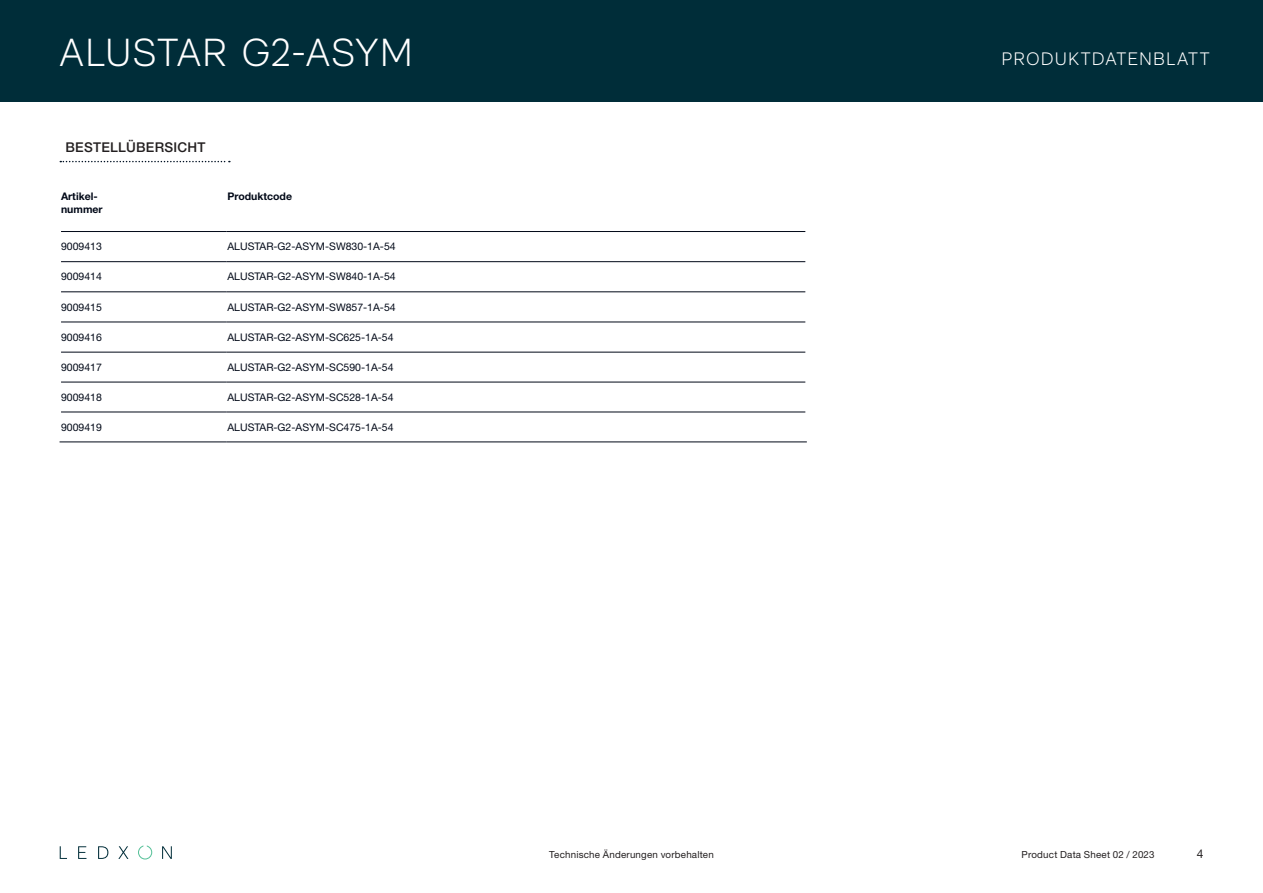
<style>
.page{position:relative;width:1263px;height:893px;background:#fff}
.page>*{position:absolute;margin:0;border:0;box-sizing:border-box;transform-origin:0 0}
.t1{font:300 39px "RM Neue";letter-spacing:.025em;color:#fff}
.t2{font:300 18px "RM Neue";letter-spacing:.06em;color:#fff}
.t3{font:500 13.5px "Helvetica Neue LT Std";letter-spacing:.02em;color:#231f20}
.t4{font:12px "Helvetica Neue LT Std";color:#231f20}
.t5{font:10.5px "Helvetica Neue LT Std";color:#000817}
.t6{font:700 10.5px/12.6px "Helvetica Neue LT Std";color:#000817}
.t7{font:9.75px "Helvetica Neue LT Std";letter-spacing:.02em;color:#231f20}
</style>
<div class="page">
<div style="left:0;top:0;width:1263px;height:102px;background:#002d39"></div>
<svg style="left:60px;top:846px;width:7px;height:13px"></svg>
<svg style="left:78px;top:846px;width:8px;height:13px"></svg>
<svg style="left:98px;top:846px;width:10px;height:13px"></svg>
<svg style="left:118px;top:846px;width:10px;height:13px"></svg>
<svg style="left:162px;top:846px;width:10px;height:13px"></svg>
<svg style="left:138px;top:845px;width:14px;height:14px"></svg>
<svg style="left:60px;top:161px;width:170px;height:1px"></svg>
<hr style="left:61px;top:231px;width:166px;height:1px;background:#000817">
<hr style="left:227px;top:231px;width:578px;height:1px;background:#000817">
<hr style="left:61px;top:261px;width:166px;height:1px;background:#000817">
<hr style="left:227px;top:261px;width:578px;height:1px;background:#000817">
<hr style="left:61px;top:292px;width:166px;height:1px;background:#000817">
<hr style="left:227px;top:292px;width:578px;height:1px;background:#000817">
<hr style="left:61px;top:322px;width:166px;height:1px;background:#000817">
<hr style="left:227px;top:322px;width:578px;height:1px;background:#000817">
<hr style="left:61px;top:352px;width:166px;height:1px;background:#000817">
<hr style="left:227px;top:352px;width:578px;height:1px;background:#000817">
<hr style="left:61px;top:382px;width:166px;height:1px;background:#000817">
<hr style="left:227px;top:382px;width:578px;height:1px;background:#000817">
<hr style="left:61px;top:412px;width:166px;height:1px;background:#000817">
<hr style="left:227px;top:412px;width:578px;height:1px;background:#000817">
<hr style="left:60px;top:442px;width:167px;height:1px;background:#000817">
<hr style="left:227px;top:442px;width:580px;height:1px;background:#000817">
<h1 class="t1" style="left:60px;top:29px;width:355px">ALUSTAR G2-ASYM</h1>
<p class="t3" style="left:66px;top:139px;width:142px">BESTELLÜBERSICHT</p>
<p class="t6" style="left:61px;top:190px;width:43px">Artikel&shy;nummer</p>
<p class="t6" style="left:227px;top:190px;width:66px">Produktcode</p>
<p class="t5" style="left:61px;top:240px;width:42px">9009413</p>
<p class="t5" style="left:227px;top:240px;width:170px">ALUSTAR-G2-ASYM-SW830-1A-54</p>
<p class="t5" style="left:61px;top:270px;width:42px">9009414</p>
<p class="t5" style="left:227px;top:270px;width:170px">ALUSTAR-G2-ASYM-SW840-1A-54</p>
<p class="t5" style="left:61px;top:301px;width:42px">9009415</p>
<p class="t5" style="left:227px;top:301px;width:170px">ALUSTAR-G2-ASYM-SW857-1A-54</p>
<p class="t5" style="left:61px;top:331px;width:42px">9009416</p>
<p class="t5" style="left:227px;top:331px;width:168px">ALUSTAR-G2-ASYM-SC625-1A-54</p>
<p class="t5" style="left:61px;top:361px;width:42px">9009417</p>
<p class="t5" style="left:227px;top:361px;width:168px">ALUSTAR-G2-ASYM-SC590-1A-54</p>
<p class="t5" style="left:61px;top:391px;width:42px">9009418</p>
<p class="t5" style="left:227px;top:391px;width:168px">ALUSTAR-G2-ASYM-SC528-1A-54</p>
<p class="t5" style="left:61px;top:421px;width:42px">9009419</p>
<p class="t5" style="left:227px;top:421px;width:168px">ALUSTAR-G2-ASYM-SC475-1A-54</p>
<h2 class="t2" style="left:1002px;top:48px;width:209px">PRODUKTDATENBLATT</h2>
<p class="t7" style="left:549px;top:848px;width:166px">Technische Änderungen vorbehalten</p>
<p class="t7" style="left:1022px;top:848px;width:134px">Product Data Sheet 02 / 2023</p>
<p class="t4" style="left:1197px;top:846px;width:8px">4</p>
</div>
